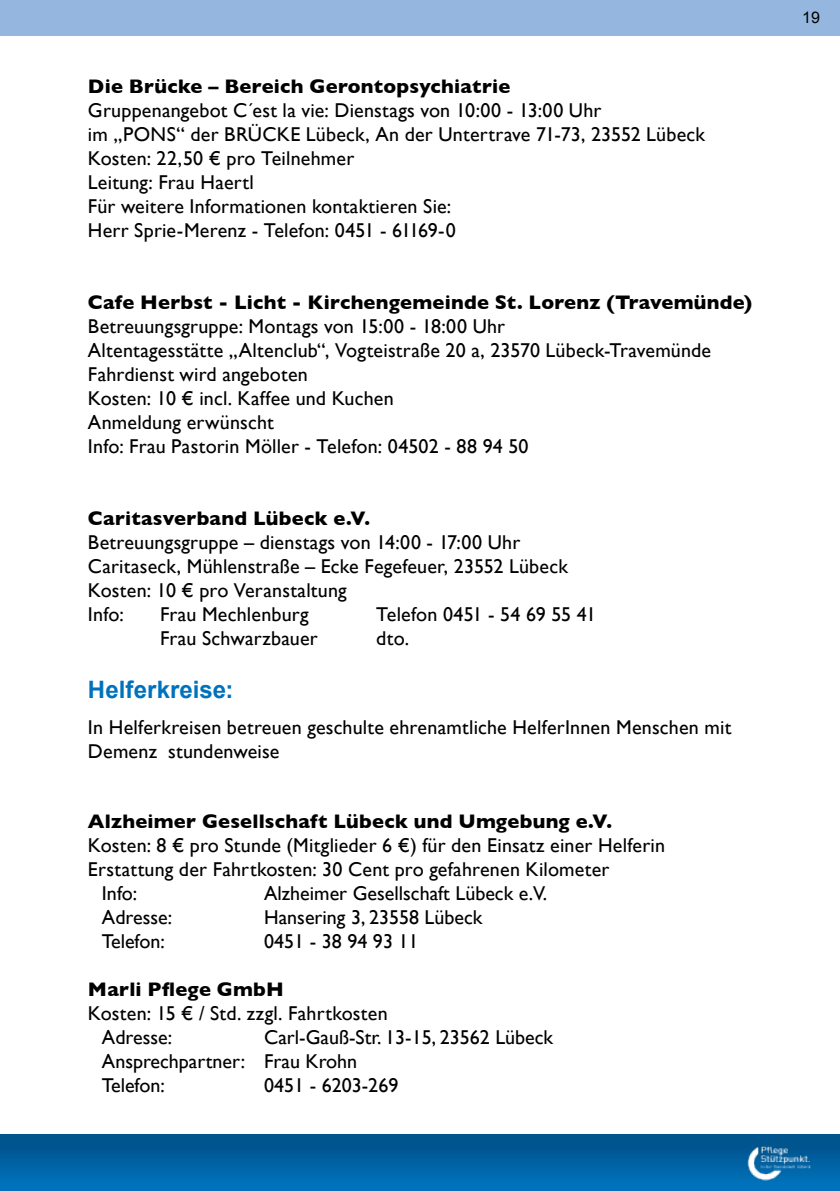
<style>
.page{position:relative;width:840px;height:1191px;background:#fff}
.page>*{position:absolute;margin:0;border:0;box-sizing:border-box;transform-origin:0 0}
.t1{font:700 24px "Arial";color:#0072bc}
.t2{font:20px/24px "Gill Sans";letter-spacing:.01em;color:#000}
.t3{font:700 20px "Gill Sans";letter-spacing:.01em;color:#000}
.t4{font:16px "Arial";color:#000}
</style>
<div class="page">
<div style="left:0;top:0;width:839px;height:35px;background:#95b6df"></div>
<div style="left:0;top:1134px;width:839px;height:57px;background:linear-gradient(to bottom,#004f86,#0075c0)"></div>
<img style="left:741px;top:1145px;width:76px;height:36px">
<p class="t3" style="left:88px;top:71px;width:423px">Die Brücke – Bereich Gerontopsychiatrie</p>
<p class="t2" style="left:88px;top:98px;width:618px">Gruppenangebot C´est la vie: Dienstags von 10:00 - 13:00 Uhr<br>im „PONS“ der BRÜCKE Lübeck, An der Untertrave 71-73, 23552 Lübeck Kosten: 22,50 € pro Teilnehmer<br>Leitung: Frau Haertl<br>Für weitere Informationen kontaktieren Sie:<br>Herr Sprie-Merenz - Telefon: 0451 - 61169-0</p>
<p class="t3" style="left:88px;top:287px;width:665px">Cafe Herbst - Licht - Kirchengemeinde St. Lorenz (Travemünde)</p>
<p class="t2" style="left:88px;top:314px;width:624px">Betreuungsgruppe: Montags von 15:00 - 18:00 Uhr<br>Altentagesstätte „Altenclub“, Vogteistraße 20 a, 23570 Lübeck-Travemünde Fahrdienst wird angeboten<br>Kosten: 10 € incl. Kaffee und Kuchen<br>Anmeldung erwünscht<br>Info: Frau Pastorin Möller - Telefon: 04502 - 88 94 50</p>
<p class="t3" style="left:88px;top:503px;width:283px">Caritasverband Lübeck e.V.</p>
<p class="t2" style="left:88px;top:530px;width:481px">Betreuungsgruppe – dienstags von 14:00 - 17:00 Uhr Caritaseck, Mühlenstraße – Ecke Fegefeuer, 23552 Lübeck Kosten: 10 € pro Veranstaltung<br>Info:</p>
<p class="t2" style="left:160px;top:602px;width:150px">Frau Mechlenburg</p>
<p class="t2" style="left:376px;top:602px;width:221px">Telefon 0451 - 54 69 55 41</p>
<p class="t2" style="left:160px;top:626px;width:159px">Frau Schwarzbauer</p>
<p class="t2" style="left:376px;top:626px;width:34px">dto.</p>
<p class="t1" style="left:88px;top:674px;width:147px">Helferkreise:</p>
<p class="t2" style="left:88px;top:714px;width:644px">In Helferkreisen betreuen geschulte ehrenamtliche HelferInnen Menschen mit<br>Demenz stundenweise</p>
<p class="t3" style="left:88px;top:805px;width:525px">Alzheimer Gesellschaft Lübeck und Umgebung e.V.</p>
<p class="t2" style="left:88px;top:833px;width:578px">Kosten: 8 € pro Stunde (Mitglieder 6 €) für den Einsatz einer Helferin</p>
<p class="t2" style="left:88px;top:857px;width:522px">Erstattung der Fahrtkosten: 30 Cent pro gefahrenen Kilometer</p>
<p class="t2" style="left:102px;top:881px;width:37px">Info:</p>
<p class="t2" style="left:264px;top:881px;width:284px">Alzheimer Gesellschaft Lübeck e.V.</p>
<p class="t2" style="left:102px;top:905px;width:71px">Adresse:</p>
<p class="t2" style="left:264px;top:905px;width:220px">Hansering 3, 23558 Lübeck</p>
<p class="t2" style="left:102px;top:929px;width:64px">Telefon:</p>
<p class="t2" style="left:264px;top:929px;width:156px">0451 - 38 94 93 11</p>
<p class="t3" style="left:88px;top:973px;width:197px">Marli Pflege GmbH</p>
<p class="t2" style="left:102px;top:1001px;width:287px;text-indent:-14px">Kosten: 15 € / Std. zzgl. Fahrtkosten<br>Adresse:</p>
<p class="t2" style="left:102px;top:1025px;width:452px;text-indent:162px">Carl-Gauß-Str. 13-15, 23562 Lübeck<br>Ansprechpartner: Frau Krohn<br>Telefon:</p>
<p class="t2" style="left:264px;top:1073px;width:136px">0451 - 6203-269</p>
<p class="t4" style="left:801px;top:6px;width:19px">19</p>
</div>
